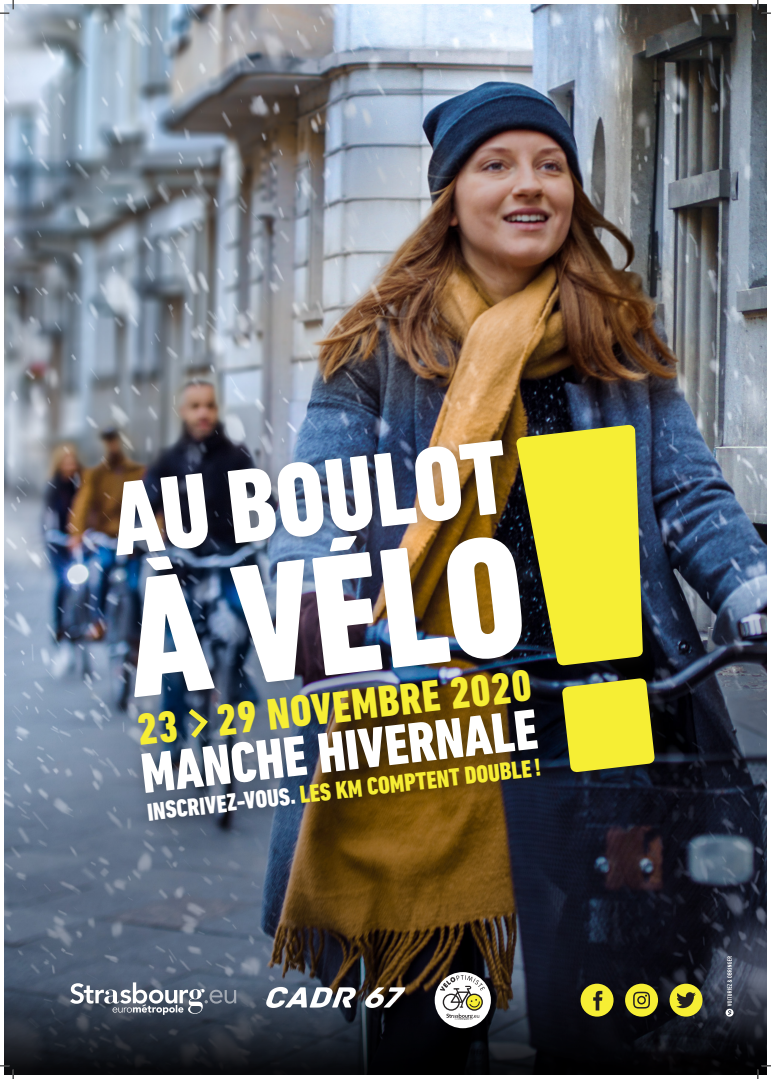
<style>
.page{position:relative;width:771px;height:1079px;background:#fff}
.page>*{position:absolute;margin:0;border:0;box-sizing:border-box;transform-origin:0 0}
.t1{font:800 condensed 57.75px "DIN Next LT Pro";color:#fff}
.t2{font:800 condensed 44.94px "DIN Next LT Pro";color:#f6ee34}
.t3{font:800 condensed 25.06px "DIN Next LT Pro";color:#f6ee34}
.s1{color:#fff}
</style>
<div class="page">
<img style="left:4px;top:4px;width:762px;height:977px">
<svg style="left:4px;top:981px;width:762px;height:93px;background:#171a21"></svg>
<img style="left:263px;top:981px;width:143px;height:32px">
<svg style="left:70px;top:982px;width:166px;height:33px;background:#727b89"></svg>
<div style="left:434px;top:972px;width:56px;height:56px;background:#fff;border-radius:50%"></div>
<svg style="left:440px;top:975px;width:45px;height:45px"></svg>
<div style="left:625px;top:983px;width:33px;height:33px;background:#f6ee34;border-radius:50%"></div>
<svg style="left:633px;top:991px;width:16px;height:17px"></svg>
<div style="left:669px;top:983px;width:33px;height:33px;background:#f6ee34;border-radius:50%"></div>
<svg style="left:676px;top:992px;width:19px;height:16px"></svg>
<div style="left:580px;top:983px;width:33px;height:33px;background:#f6ee34;border-radius:50%"></div>
<svg style="left:593px;top:991px;width:9px;height:19px"></svg>
<div style="left:104px;top:412px;width:567px;height:424px;background:#231f20;opacity:.41"></div>
<img style="left:134px;top:536px;width:388px;height:161px">
<img style="left:116px;top:473px;width:93px;height:82px">
<img style="left:227px;top:440px;width:276px;height:111px">
<svg style="left:183px;top:704px;width:28px;height:39px"></svg>
<svg style="left:516px;top:424px;width:127px;height:241px;background:#c5c033"></svg>
<svg style="left:561px;top:678px;width:93px;height:94px;background:#cfca34"></svg>
<svg style="left:725px;top:956px;width:8px;height:60px"></svg>
<svg style="left:0;top:0;width:14px;height:14px"></svg>
<svg style="left:0;top:1065px;width:14px;height:14px"></svg>
<svg style="left:757px;top:0;width:13px;height:14px"></svg>
<svg style="left:757px;top:1065px;width:13px;height:14px"></svg>
<p class="t2" style="left:135px;top:706px;width:397px;rotate:-7deg">23 29 NOVEMBRE 2020</p>
<p class="t1" style="left:137px;top:742px;width:400px;rotate:-7deg">MANCHE HIVERNALE</p>
<p class="t3" style="left:146px;top:795px;width:397px;rotate:-6deg"><span class="s1">INSCRIVEZ-VOUS.</span> LES KM COMPTENT DOUBLE !</p>
</div>
